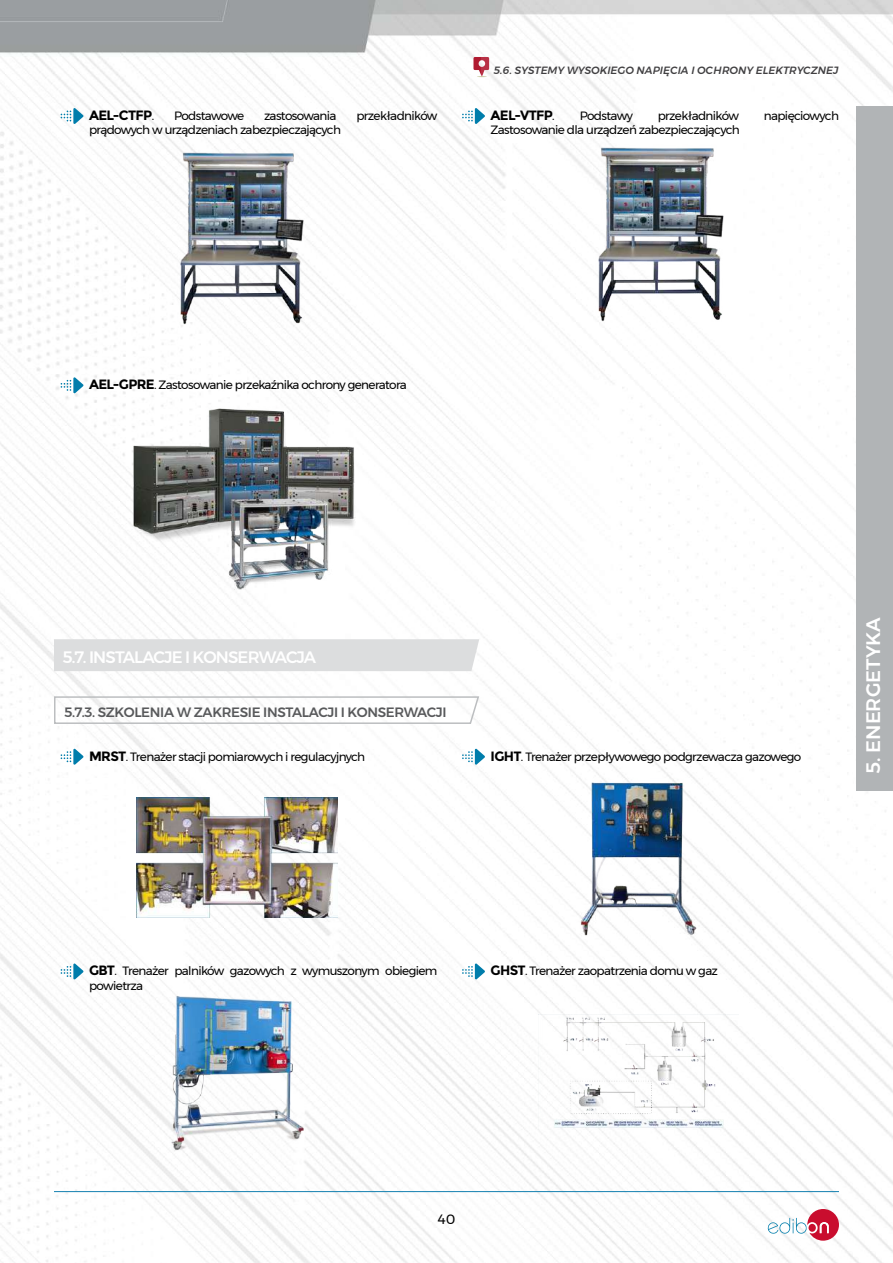
<style>
.page{position:relative;width:893px;height:1263px;background:#fff}
.page>*{position:absolute;margin:0;border:0;box-sizing:border-box;transform-origin:0 0}
.t1{font:500 19.5px "Montserrat";color:#fff}
.t2{font:500 16.5px "Montserrat";letter-spacing:-.05em;color:#fff}
.t3{font:500 13.5px "Montserrat";letter-spacing:-.025em;color:#58595b}
.t4{font:700 13.5px "Montserrat";letter-spacing:-.05em;color:#000}
.t5{font:13.5px "Montserrat";color:#000}
.t6{font:12px/14.4px "Montserrat";letter-spacing:-.05em;color:#000}
.t7{font:italic 500 10.5px "Montserrat";color:#414042}
.s1{font-weight:400;font-size:12px}
.s2{font-weight:700;font-size:13.5px}
</style>
<div class="page">
<img style="left:0;top:0;width:893px;height:1263px">
<svg style="left:767px;top:1209px;width:72px;height:32px"></svg>
<hr style="left:54px;top:1191px;width:785px;height:1px;background:#1380b0">
<div style="left:857px;top:106px;width:36px;height:685px;background:#b1b4b6"></div>
<svg style="left:61px;top:108px;width:23px;height:16px"></svg>
<img style="left:177px;top:150px;width:126px;height:174px">
<svg style="left:462px;top:108px;width:23px;height:16px"></svg>
<img style="left:595px;top:145px;width:128px;height:177px">
<svg style="left:61px;top:377px;width:23px;height:17px"></svg>
<img style="left:130px;top:407px;width:230px;height:182px">
<svg style="left:473px;top:57px;width:16px;height:20px"></svg>
<div style="left:54px;top:639px;width:425px;height:32px;background:#dcddde"></div>
<svg style="left:61px;top:748px;width:23px;height:17px"></svg>
<img style="left:137px;top:797px;width:200px;height:120px">
<svg style="left:462px;top:748px;width:23px;height:17px"></svg>
<img style="left:580px;top:778px;width:117px;height:158px">
<svg style="left:61px;top:963px;width:23px;height:17px"></svg>
<img style="left:169px;top:993px;width:136px;height:158px">
<svg style="left:462px;top:963px;width:23px;height:17px"></svg>
<img style="left:538px;top:1015px;width:201px;height:114px">
<svg style="left:53px;top:695px;width:427px;height:30px"></svg>
<p class="t4" style="left:89px;top:107px;width:67px">AEL-CTFP<span class="s1">.</span></p>
<p class="t6" style="left:174px;top:108px;width:72px">Podstawowe</p>
<p class="t6" style="left:264px;top:108px;width:74px">zastosowania</p>
<p class="t6" style="left:356px;top:108px;width:83px">przekładników</p>
<p class="t6" style="left:89px;top:123px;width:253px">prądowych w urządzeniach zabezpieczających</p>
<p class="t7" style="left:493px;top:62px;width:347px">5.6. SYSTEMY WYSOKIEGO NAPIĘCIA I OCHRONY ELEKTRYCZNEJ</p>
<p class="t4" style="left:491px;top:107px;width:66px">AEL-VTFP<span class="s1">.</span></p>
<p class="t6" style="left:580px;top:108px;width:55px">Podstawy</p>
<p class="t6" style="left:658px;top:108px;width:83px">przekładników</p>
<p class="t6" style="left:764px;top:108px;width:77px">napięciowych</p>
<p class="t6" style="left:491px;top:123px;width:251px">Zastosowanie dla urządzeń zabezpieczających</p>
<p class="t6" style="left:89px;top:378px;width:319px"><span class="s2">AEL-GPRE</span>. Zastosowanie przekaźnika ochrony generatora</p>
<h2 class="t2" style="left:63px;top:644px;width:255px">5.7. INSTALACJE I KONSERWACJA</h2>
<p class="t3" style="left:64px;top:701px;width:384px">5.7.3. SZKOLENIA W ZAKRESIE INSTALACJI I KONSERWACJI</p>
<p class="t6" style="left:89px;top:749px;width:278px"><span class="s2">MRST</span>. Trenażer stacji pomiarowych i regulacyjnych</p>
<p class="t6" style="left:491px;top:749px;width:312px"><span class="s2">IGHT</span>. Trenażer przepływowego podgrzewacza gazowego</p>
<h1 class="t1" style="left:858px;top:774px;width:158px;rotate:-90deg">5. ENERGETYKA</h1>
<p class="t6" style="left:89px;top:964px;width:350px"><span class="s2">GBT</span>. Trenażer palników gazowych z wymuszonym obiegiem powietrza</p>
<p class="t6" style="left:491px;top:964px;width:229px"><span class="s2">GHST</span>. Trenażer zaopatrzenia domu w gaz</p>
<p class="t5" style="left:438px;top:1209px;width:19px">40</p>
</div>
